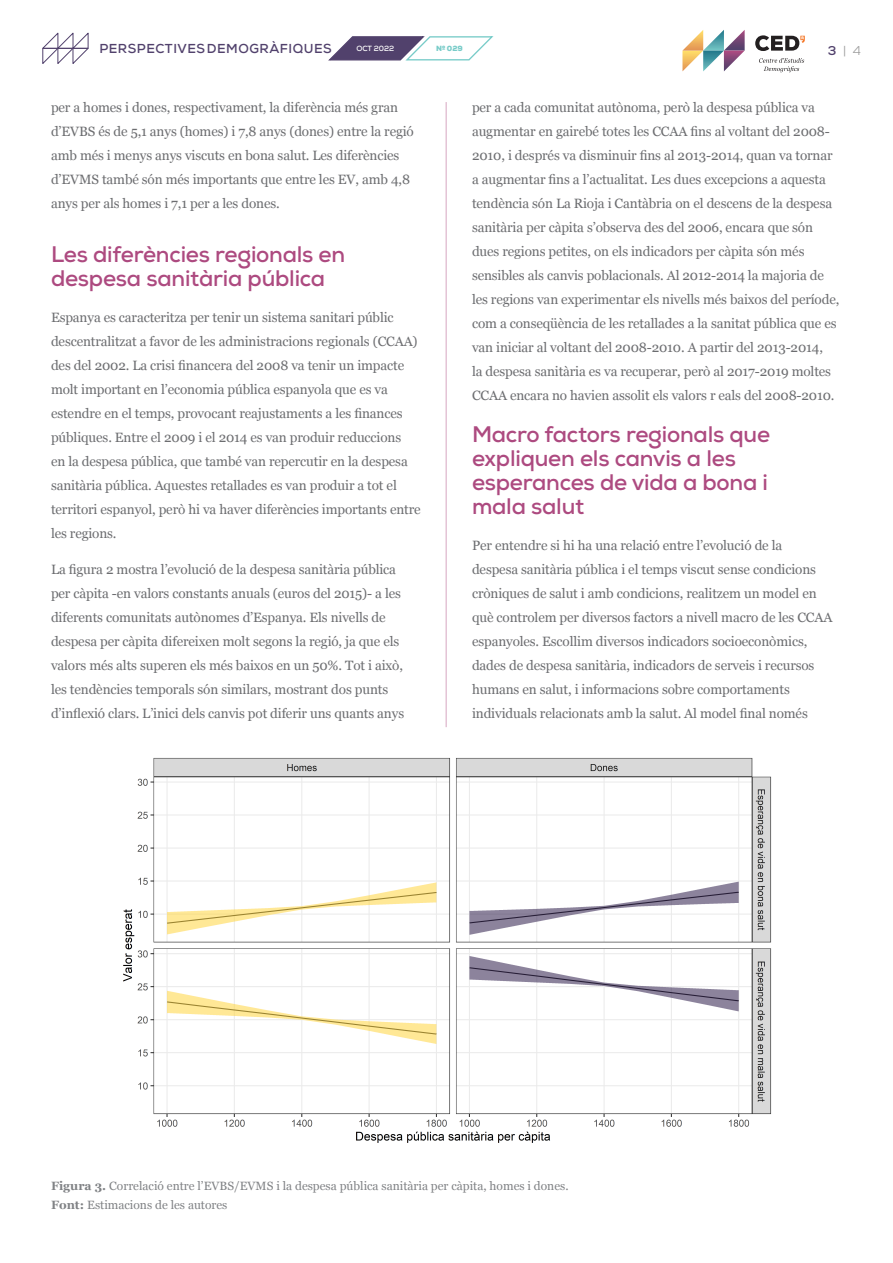
<style>
.page{position:relative;width:893px;height:1263px;background:#fff}
.page>*{position:absolute;margin:0;border:0;box-sizing:border-box;transform-origin:0 0}
.Título_sección{font:700 22.5px/24px "Nexa";letter-spacing:-.01em;color:#ad4a80}
.Texto_párrafo{font:13.5px/24px "Georgia";letter-spacing:-.01em;color:#6c6d70}
.Título_sección-2{font:13.5px/24px "Georgia";letter-spacing:-.01em;color:#6c6d70}
.t1{font:700 13.05px "Nexa";letter-spacing:.04em;color:#51416c}
.t2{font:12.75px "Nexa";color:#9c9c9c}
.Pie_de_grafico{font:12px "Georgia";color:#808285}
.t3{font:700 7.5px "Nexa";color:#fff}
.t4{font:900 7.5px "Nexa";color:#79ccc9}
.s1{font-weight:700;color:#51416c}
.s2{font-weight:700}
</style>
<div class="page">
<hr style="left:446px;top:102px;width:1px;height:625px;background:#ad4a80">
<img style="left:123px;top:758px;width:649px;height:385px">
<svg style="left:328px;top:36px;width:166px;height:25px"></svg>
<svg style="left:42px;top:32px;width:47px;height:32px"></svg>
<svg style="left:682px;top:30px;width:63px;height:41px"></svg>
<svg style="left:755px;top:35px;width:50px;height:16px"></svg>
<svg style="left:759px;top:58px;width:45px;height:14px"></svg>
<p class="t1" style="left:99px;top:40px;width:234px">PERSPECTIVES DEMOGRÀFIQUES</p>
<p class="t3" style="left:356px;top:43px;width:39px">OCT 2022</p>
<p class="t4" style="left:436px;top:43px;width:28px">Nº 029</p>
<p class="t2" style="left:828px;top:43px;width:35px"><span class="s1">3</span> | 4</p>
<p class="Título_sección-2" style="left:51px;top:95px;width:364px">per a homes i dones, respectivament, la diferència més gran d’EVBS és de 5,1 anys (homes) i 7,8 anys (dones) entre la regió amb més i menys anys viscuts en bona salut. Les diferències d’EVMS també són més importants que entre les EV, amb 4,8 anys per als homes i 7,1 per a les dones.</p>
<p class="Título_sección" style="left:51px;top:242px;width:296px">Les diferències regionals en despesa sanitària pública</p>
<p class="Texto_párrafo" style="left:51px;top:305px;width:371px">Espanya es caracteritza per tenir un sistema sanitari públic descentralitzat a favor de les administracions regionals (CCAA) des del 2002. La crisi financera del 2008 va tenir un impacte molt important en l’economia pública espanyola que es va estendre en el temps, provocant reajustaments a les finances públiques. Entre el 2009 i el 2014 es van produir reduccions<br>en la despesa pública, que també van repercutir en la despesa sanitària pública. Aquestes retallades es van produir a tot el territori espanyol, però hi va haver diferències importants entre les regions.</p>
<p class="Texto_párrafo" style="left:51px;top:557px;width:355px">La figura 2 mostra l’evolució de la despesa sanitària pública per càpita -en valors constants anuals (euros del 2015)- a les diferents comunitats autònomes d’Espanya. Els nivells de despesa per càpita difereixen molt segons la regió, ja que els valors més alts superen els més baixos en un 50%. Tot i això, les tendències temporals són similars, mostrant dos punts d’inflexió clars. L’inici dels canvis pot diferir uns quants anys</p>
<p class="Texto_párrafo" style="left:472px;top:95px;width:369px">per a cada comunitat autònoma, però la despesa pública va augmentar en gairebé totes les CCAA fins al voltant del 2008- 2010, i després va disminuir fins al 2013-2014, quan va tornar a augmentar fins a l’actualitat. Les dues excepcions a aquesta tendència són La Rioja i Cantàbria on el descens de la despesa sanitària per càpita s’observa des del 2006, encara que són dues regions petites, on els indicadors per càpita són més sensibles als canvis poblacionals. Al 2012-2014 la majoria de les regions van experimentar els nivells més baixos del període, com a conseqüència de les retallades a la sanitat pública que es van iniciar al voltant del 2008-2010. A partir del 2013-2014,<br>la despesa sanitària es va recuperar, però al 2017-2019 moltes CCAA encara no havien assolit els valors r eals del 2008-2010.</p>
<p class="Título_sección" style="left:472px;top:422px;width:300px">Macro factors regionals que expliquen els canvis a les esperances de vida a bona i mala salut</p>
<p class="Texto_párrafo" style="left:472px;top:533px;width:362px">Per entendre si hi ha una relació entre l’evolució de la<br>despesa sanitària pública i el temps viscut sense condicions cròniques de salut i amb condicions, realitzem un model en què controlem per diversos factors a nivell macro de les CCAA espanyoles. Escollim diversos indicadors socioeconòmics, dades de despesa sanitària, indicadors de serveis i recursos humans en salut, i informacions sobre comportaments individuals relacionats amb la salut. Al model final només</p>
<p class="Pie_de_grafico" style="left:51px;top:1177px;width:519px"><span class="s2">Figura 3.</span> Correlació entre l’EVBS/EVMS i la despesa pública sanitària per càpita, homes i dones.</p>
<p class="Pie_de_grafico" style="left:51px;top:1196px;width:178px"><span class="s2">Font:</span> Estimacions de les autores</p>
</div>
